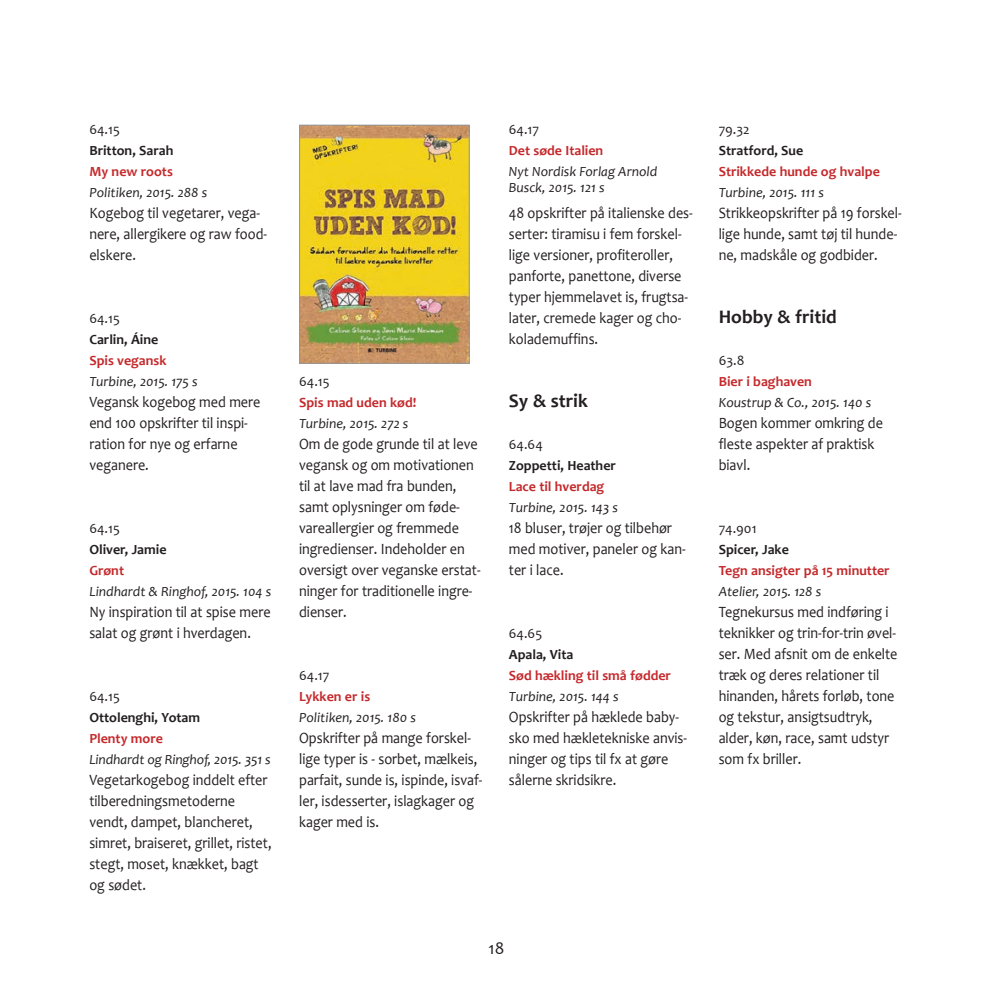
<style>
.page{position:relative;width:993px;height:993px;background:#fff}
.page>*{position:absolute;margin:0;border:0;box-sizing:border-box;transform-origin:0 0}
.t1{font:700 19.25px "Candara";color:#231f20}
.t2{font:17.5px "Candara";color:#231f20}
.t3{font:15.75px/21px "Candara";color:#231f20;scale:.9 1}
.t4{font:italic 14px/16.6px "Candara";color:#231f20}
.t5{font:700 14px "Candara";color:#c4292c}
.t6{font:700 14px "Candara";color:#231f20}
.t7{font:14px "Candara";color:#231f20}
</style>
<div class="page">
<img style="left:301px;top:127px;width:166px;height:234px">
<div style="left:299px;top:125px;width:170px;height:238px;border:1px solid #939598"></div>
<p class="t7" style="left:89px;top:121px;width:32px">64.15</p>
<p class="t6" style="left:89px;top:142px;width:85px">Britton, Sarah</p>
<p class="t5" style="left:89px;top:163px;width:85px">My new roots</p>
<p class="t4" style="left:89px;top:184px;width:119px">Politiken, 2015. 288 s</p>
<p class="t3" style="left:89px;top:202px;width:199px">Kogebog til vegetarer, vega&shy;nere, allergikere og raw food&shy;elskere.</p>
<p class="t7" style="left:89px;top:310px;width:32px">64.15</p>
<p class="t6" style="left:89px;top:331px;width:70px">Carlin, Áine</p>
<p class="t5" style="left:89px;top:352px;width:79px">Spis vegansk</p>
<p class="t4" style="left:89px;top:373px;width:110px">Turbine, 2015. 175 s</p>
<p class="t3" style="left:89px;top:391px;width:192px">Vegansk kogebog med mere end 100 opskrifter til inspi&shy;ration for nye og erfarne veganere.</p>
<p class="t7" style="left:89px;top:520px;width:32px">64.15</p>
<p class="t6" style="left:89px;top:541px;width:79px">Oliver, Jamie</p>
<p class="t5" style="left:89px;top:562px;width:36px">Grønt</p>
<p class="t4" style="left:89px;top:583px;width:183px">Lindhardt &amp; Ringhof, 2015. 104 s</p>
<p class="t3" style="left:89px;top:601px;width:203px">Ny inspiration til at spise mere salat og grønt i hverdagen.</p>
<p class="t7" style="left:89px;top:688px;width:32px">64.15</p>
<p class="t6" style="left:89px;top:709px;width:112px">Ottolenghi, Yotam</p>
<p class="t5" style="left:89px;top:730px;width:75px">Plenty more</p>
<p class="t4" style="left:89px;top:751px;width:183px">Lindhardt og Ringhof, 2015. 351 s</p>
<p class="t3" style="left:89px;top:769px;width:204px">Vegetarkogebog inddelt efter tilberedningsmetoderne vendt, dampet, blancheret, simret, braiseret, grillet, ristet, stegt, moset, knækket, bagt og sødet.</p>
<p class="t7" style="left:299px;top:373px;width:32px">64.15</p>
<p class="t5" style="left:299px;top:394px;width:119px">Spis mad uden kød!</p>
<p class="t4" style="left:299px;top:415px;width:111px">Turbine, 2015. 272 s</p>
<p class="t3" style="left:299px;top:433px;width:203px">Om de gode grunde til at leve vegansk og om motivationen til at lave mad fra bunden, samt oplysninger om føde&shy;vareallergier og fremmede ingredienser. Indeholder en oversigt over veganske erstat&shy;ninger for traditionelle ingre&shy;dienser.</p>
<p class="t7" style="left:299px;top:667px;width:32px">64.17</p>
<p class="t5" style="left:299px;top:688px;width:73px">Lykken er is</p>
<p class="t4" style="left:299px;top:709px;width:118px">Politiken, 2015. 180 s</p>
<p class="t3" style="left:299px;top:727px;width:205px">Opskrifter på mange forskel&shy;lige typer is - sorbet, mælkeis, parfait, sunde is, ispinde, isvaf&shy;ler, isdesserter, islagkager og kager med is.</p>
<p class="t7" style="left:508px;top:121px;width:32px">64.17</p>
<p class="t5" style="left:508px;top:142px;width:96px">Det søde Italien</p>
<p class="t4" style="left:508px;top:163px;width:150px">Nyt Nordisk Forlag Arnold<br>Busck, 2015. 121 s</p>
<p class="t3" style="left:508px;top:202px;width:206px">48 opskrifter på italienske des&shy;serter: tiramisu i fem forskel&shy;lige versioner, profiteroller, panforte, panettone, diverse typer hjemmelavet is, frugtsa&shy;later, cremede kager og cho&shy;kolademuffins.</p>
<p class="t1" style="left:508px;top:389px;width:80px">Sy &amp; strik</p>
<p class="t7" style="left:508px;top:436px;width:35px">64.64</p>
<p class="t6" style="left:508px;top:457px;width:108px">Zoppetti, Heather</p>
<p class="t5" style="left:508px;top:478px;width:97px">Lace til hverdag</p>
<p class="t4" style="left:508px;top:499px;width:111px">Turbine, 2015. 143 s</p>
<p class="t3" style="left:508px;top:517px;width:198px">18 bluser, trøjer og tilbehør med motiver, paneler og kan&shy;ter i lace.</p>
<p class="t7" style="left:508px;top:625px;width:35px">64.65</p>
<p class="t6" style="left:508px;top:646px;width:66px">Apala, Vita</p>
<p class="t5" style="left:508px;top:667px;width:163px">Sød hækling til små fødder</p>
<p class="t4" style="left:508px;top:688px;width:111px">Turbine, 2015. 144 s</p>
<p class="t3" style="left:508px;top:706px;width:199px">Opskrifter på hæklede baby&shy;sko med hækletekniske anvis&shy;ninger og tips til fx at gøre sålerne skridsikre.</p>
<p class="t7" style="left:718px;top:121px;width:33px">79.32</p>
<p class="t6" style="left:718px;top:142px;width:86px">Stratford, Sue</p>
<p class="t5" style="left:718px;top:163px;width:163px">Strikkede hunde og hvalpe</p>
<p class="t4" style="left:718px;top:184px;width:107px">Turbine, 2015. 111 s</p>
<p class="t3" style="left:718px;top:202px;width:205px">Strikkeopskrifter på 19 forskel&shy;lige hunde, samt tøj til hunde&shy;ne, madskåle og godbider.</p>
<p class="t1" style="left:718px;top:305px;width:119px">Hobby &amp; fritid</p>
<p class="t7" style="left:718px;top:352px;width:27px">63.8</p>
<p class="t5" style="left:718px;top:373px;width:95px">Bier i baghaven</p>
<p class="t4" style="left:718px;top:394px;width:154px">Koustrup &amp; Co., 2015. 140 s</p>
<p class="t3" style="left:718px;top:412px;width:184px">Bogen kommer omkring de fleste aspekter af praktisk biavl.</p>
<p class="t7" style="left:718px;top:520px;width:39px">74.901</p>
<p class="t6" style="left:718px;top:541px;width:72px">Spicer, Jake</p>
<p class="t5" style="left:718px;top:562px;width:172px">Tegn ansigter på 15 minutter</p>
<p class="t4" style="left:718px;top:583px;width:104px">Atelier, 2015. 128 s</p>
<p class="t3" style="left:718px;top:601px;width:200px">Tegnekursus med indføring i teknikker og trin-for-trin øvel&shy;ser. Med afsnit om de enkelte træk og deres relationer til hinanden, hårets forløb, tone og tekstur, ansigtsudtryk, alder, køn, race, samt udstyr som fx briller.</p>
<p class="t2" style="left:488px;top:936px;width:17px">18</p>
</div>
